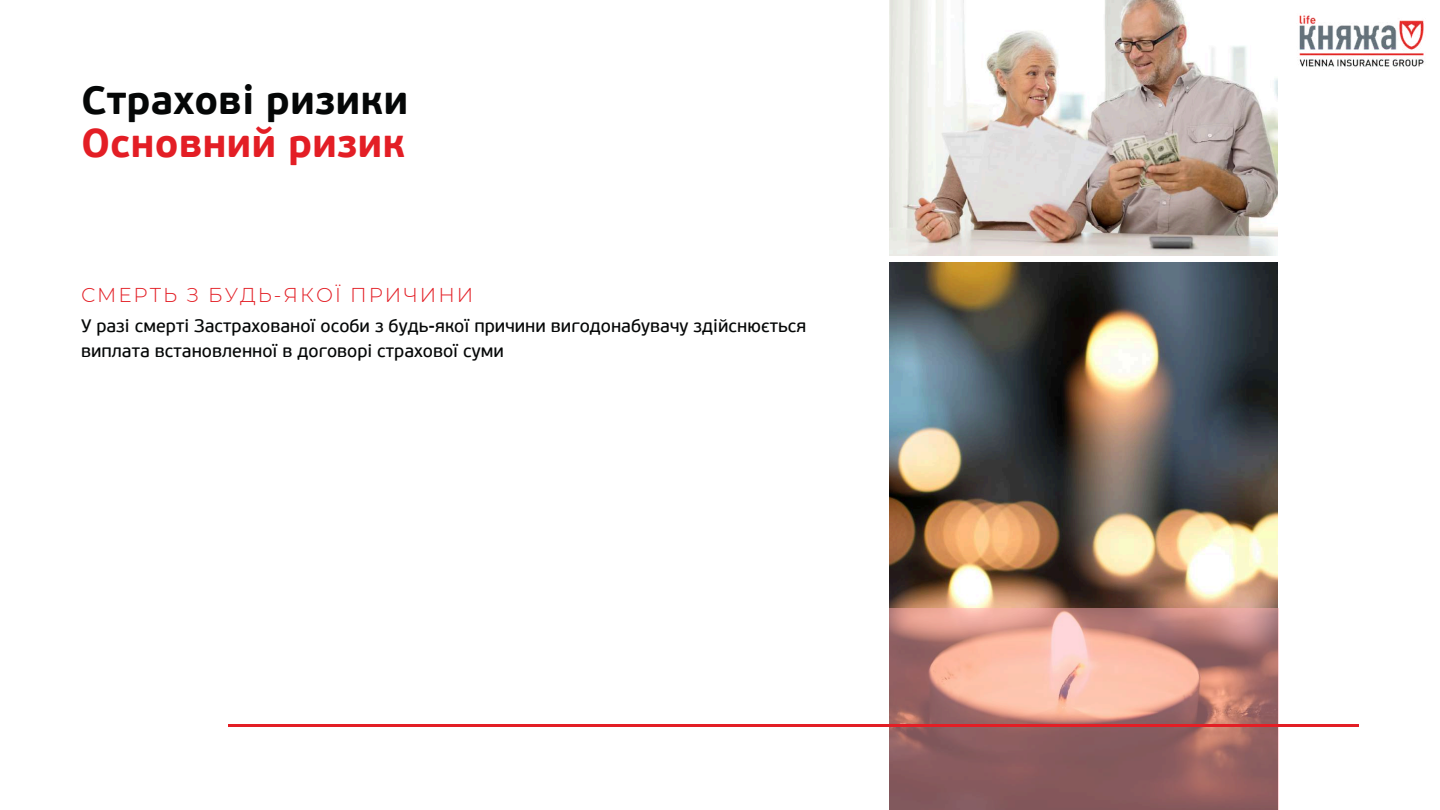
<style>
.page{position:relative;width:1440px;height:810px;background:#fff}
.page>*{position:absolute;margin:0;border:0;box-sizing:border-box;transform-origin:0 0}
.t1{font:700 40px "PF Beau Sans Pro";color:#050707}
.t2{font:700 40px "PF Beau Sans Pro";color:#e31e25}
.t3{font:300 20px "Montserrat";letter-spacing:.1em;color:#e31e25}
.t4{font:18px/24.8px "PF Beau Sans Pro Bbook";color:#050707}
</style>
<div class="page">
<img style="left:889px;top:263px;width:388px;height:345px">
<img style="left:889px;top:0;width:388px;height:255px">
<svg style="left:889px;top:608px;width:390px;height:202px"></svg>
<img style="left:1299px;top:15px;width:125px;height:53px">
<hr style="left:228px;top:724px;width:1131px;height:3px;background:#e31e25">
<h1 class="t1" style="left:81px;top:84px;width:329px">Страхові ризики</h1>
<h1 class="t2" style="left:81px;top:127px;width:326px">Основний ризик</h1>
<p class="t3" style="left:81px;top:282px;width:394px">СМЕРТЬ З БУДЬ-ЯКОЇ ПРИЧИНИ</p>
<p class="t4" style="left:81px;top:315px;width:727px">У разі смерті Застрахованої особи з будь-якої причини вигодонабувачу здійснюється виплата встановленної в договорі страхової суми</p>
</div>
